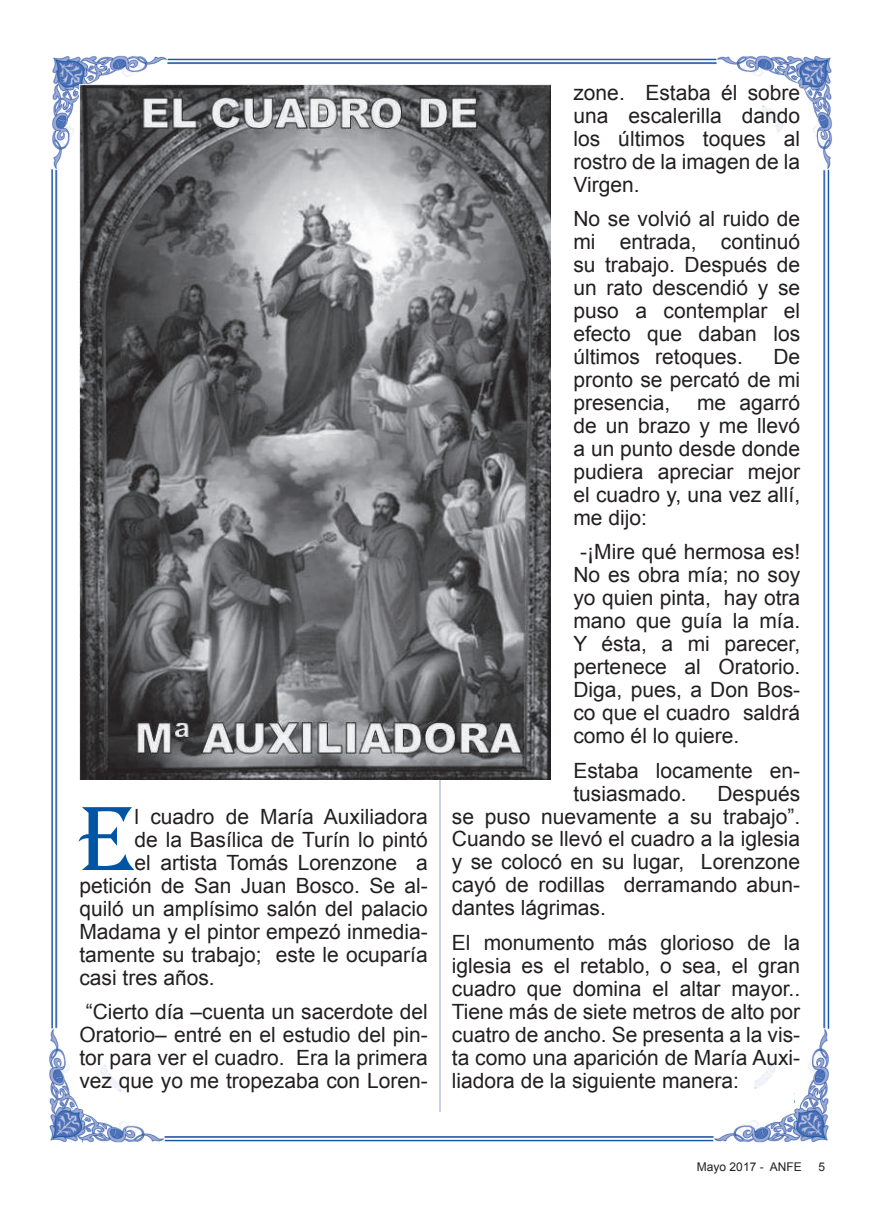
<style>
.page{position:relative;width:879px;height:1219px;background:#fff}
.page>*{position:absolute;margin:0;border:0;box-sizing:border-box;transform-origin:0 0}
.t1{font:94.2px "Algerian Bas D";color:#0155a5}
.t2{font:21px/23px "Arial";color:#231f20;text-align:justify}
.t3{font:12px "Arial";color:#231f20}
</style>
<div class="page">
<img style="left:49px;top:55px;width:783px;height:1088px">
<svg style="left:793px;top:1092px;width:2px;height:12px"></svg>
<svg style="left:82px;top:1131px;width:1px;height:12px"></svg>
<hr style="left:439px;top:303px;width:1px;height:809px;background:#93a3d2">
<img style="left:79px;top:84px;width:471px;height:696px">
<h1 class="t1" style="left:79px;top:791px;width:57px">E</h1>
<p class="t2" style="left:134px;top:805px;width:295px">l cuadro de María Auxiliadora</p>
<p class="t2" style="left:134px;top:828px;width:295px">de la Basílica de Turín lo pintó</p>
<p class="t2" style="left:134px;top:851px;width:295px">el artista Tomás Lorenzone a</p>
<p class="t2" style="left:79px;top:874px;width:350px">petición de San Juan Bosco. Se al-</p>
<p class="t2" style="left:79px;top:897px;width:350px">quiló un amplísimo salón del palacio</p>
<p class="t2" style="left:79px;top:920px;width:350px">Madama y el pintor empezó inmedia-</p>
<p class="t2" style="left:79px;top:943px;width:350px">tamente su trabajo; este le ocuparía</p>
<p class="t2" style="left:79px;top:966px;width:137px">casi tres años.</p>
<p class="t2" style="left:79px;top:1001px;width:350px;text-align:center">“Cierto día –cuenta un sacerdote del Oratorio– entré en el estudio del pin&shy;tor para ver el cuadro. Era la primera vez que yo me tropezaba con Loren-</p>
<p class="t2" style="left:573px;top:81px;width:228px">zone. Estaba él sobre una escalerilla dando los últimos toques al rostro de la imagen de la Virgen.</p>
<p class="t2" style="left:573px;top:207px;width:228px">No se volvió al ruido de mi entrada, continuó su trabajo. Después de un rato descendió y se puso a contemplar el efecto que daban los últimos retoques.</p>
<p class="t2" style="left:573px;top:345px;width:228px;text-indent:200px">De pronto se percató de mi presencia,</p>
<p class="t2" style="left:573px;top:391px;width:228px;text-indent:124px">me agarró de un brazo y me llevó a un punto desde donde pudiera apreciar mejor el cuadro y, una vez allí, me dijo:</p>
<p class="t2" style="left:573px;top:540px;width:228px;text-indent:7px">-¡Mire qué hermosa es!<br>No es obra mía; no soy yo quien pinta, hay otra mano que guía la mía.<br>Y ésta, a mi parecer, pertenece al Oratorio.<br>Diga, pues, a Don Bos&shy;co que el cuadro saldrá como él lo quiere.</p>
<p class="t2" style="left:573px;top:759px;width:228px">Estaba locamente en&shy;tusiasmado.</p>
<p class="t2" style="left:452px;top:782px;width:350px;text-indent:265px">Después se puso nuevamente a su trabajo”.<br>Cuando se llevó el cuadro a la iglesia y se colocó en su lugar, Lorenzone cayó de rodillas derramando abun&shy;dantes lágrimas.</p>
<p class="t2" style="left:452px;top:931px;width:350px">El monumento más glorioso de la iglesia es el retablo, o sea, el gran cuadro que domina el altar mayor..<br>Tiene más de siete metros de alto por cuatro de ancho. Se presenta a la vis&shy;ta como una aparición de María Auxi&shy;liadora de la siguiente manera:</p>
<p class="t3" style="left:697px;top:1159px;width:106px">Mayo 2017 - ANFE</p>
<p class="t3" style="left:818px;top:1159px;width:8px">5</p>
</div>
